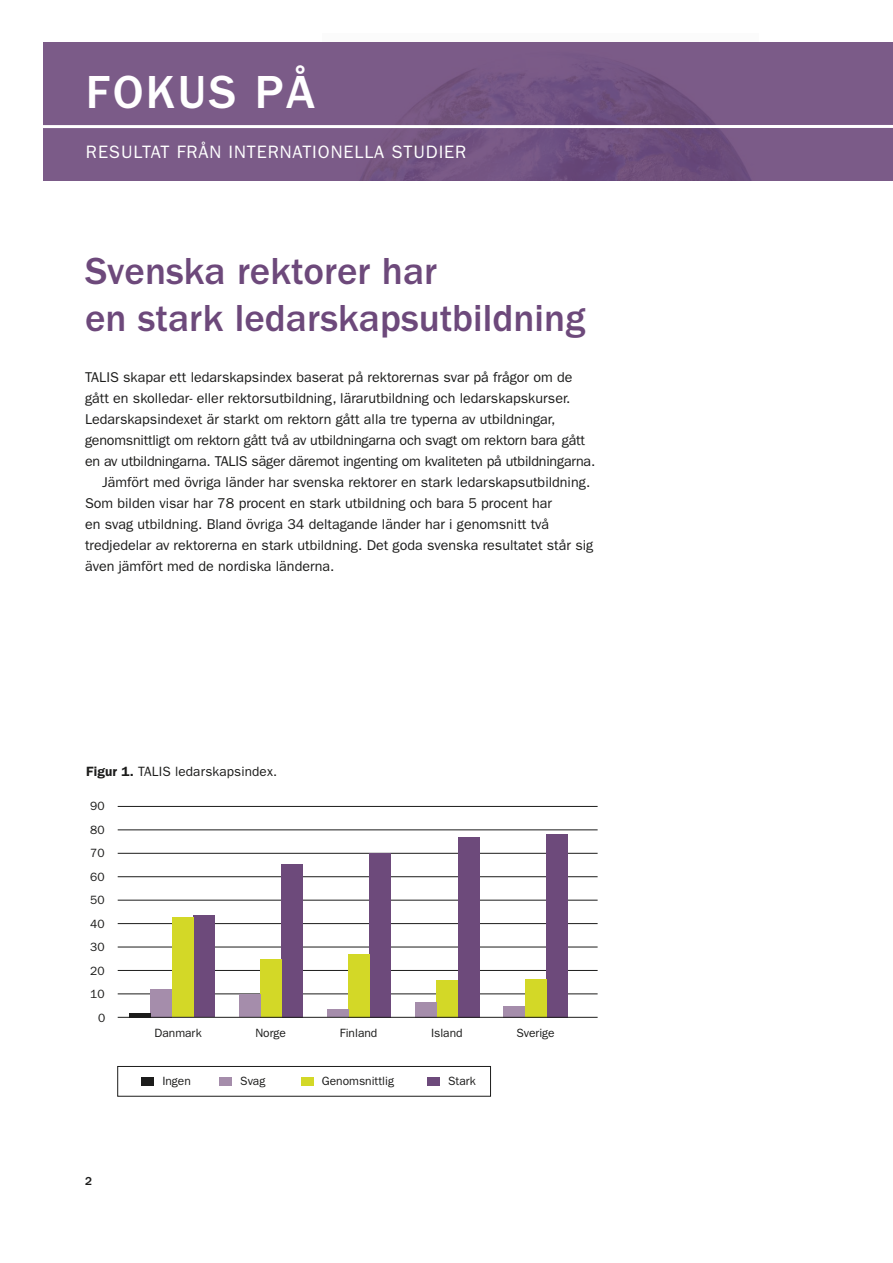
<style>
.page{position:relative;width:893px;height:1263px;background:#fff}
.page>*{position:absolute;margin:0;border:0;box-sizing:border-box;transform-origin:0 0}
.t1{font:500 48px "Franklin Gothic LT";letter-spacing:.05em;color:#fff}
.t2{font:500 39px/46.5px "Franklin Gothic LT";color:#6d497b}
.t3{font:18px "Franklin Gothic LT";letter-spacing:.05em;color:#fff}
.t4{font:14.25px "Franklin Gothic LT";color:#1c1c1b}
.t5{font:13.5px "Franklin Gothic LT";letter-spacing:.01em;color:#1c1c1b}
.t6{font:12px/23.5px "Franklin Gothic LT";color:#1c1c1b;text-align:right}
.t7{font:500 12px "Franklin Gothic LT";color:#1c1c1b}
.s1{font-weight:600}
</style>
<div class="page">
<img style="left:323px;top:42px;width:436px;height:1px">
<svg style="left:43px;top:43px;width:850px;height:138px;background:#795986"></svg>
<hr style="left:118px;top:994px;width:480px;height:1px;background:#1c1c1b">
<hr style="left:118px;top:970px;width:480px;height:1px;background:#1c1c1b">
<hr style="left:118px;top:947px;width:480px;height:1px;background:#1c1c1b">
<hr style="left:118px;top:923px;width:480px;height:1px;background:#1c1c1b">
<hr style="left:118px;top:900px;width:480px;height:1px;background:#1c1c1b">
<hr style="left:118px;top:876px;width:480px;height:1px;background:#1c1c1b">
<hr style="left:118px;top:853px;width:480px;height:1px;background:#1c1c1b">
<hr style="left:118px;top:830px;width:480px;height:1px;background:#1c1c1b">
<hr style="left:118px;top:806px;width:480px;height:1px;background:#1c1c1b">
<div style="left:141px;top:1077px;width:13px;height:8px;background:#1c1c1b"></div>
<div style="left:219px;top:1077px;width:13px;height:8px;background:#a58dab"></div>
<div style="left:427px;top:1077px;width:13px;height:8px;background:#6d4a7b"></div>
<div style="left:301px;top:1077px;width:13px;height:8px;background:#d3d827"></div>
<div style="left:118px;top:1066px;width:373px;height:30px;border:1px solid #1c1c1b"></div>
<div style="left:281px;top:864px;width:22px;height:153px;background:#6d4a7b"></div>
<div style="left:260px;top:959px;width:21px;height:58px;background:#d3d827"></div>
<div style="left:239px;top:994px;width:21px;height:23px;background:#a58dab"></div>
<div style="left:370px;top:853px;width:21px;height:164px;background:#6d4a7b"></div>
<div style="left:348px;top:954px;width:22px;height:63px;background:#d3d827"></div>
<div style="left:327px;top:1009px;width:21px;height:8px;background:#a58dab"></div>
<div style="left:458px;top:837px;width:21px;height:180px;background:#6d4a7b"></div>
<div style="left:437px;top:980px;width:21px;height:37px;background:#d3d827"></div>
<div style="left:415px;top:1002px;width:22px;height:15px;background:#a58dab"></div>
<div style="left:546px;top:834px;width:21px;height:183px;background:#6d4a7b"></div>
<div style="left:525px;top:979px;width:21px;height:38px;background:#d3d827"></div>
<div style="left:504px;top:1006px;width:21px;height:11px;background:#a58dab"></div>
<div style="left:193px;top:915px;width:21px;height:102px;background:#6d4a7b"></div>
<div style="left:172px;top:917px;width:21px;height:100px;background:#d3d827"></div>
<div style="left:151px;top:989px;width:21px;height:28px;background:#a58dab"></div>
<hr style="left:129px;top:1013px;width:22px;height:4px;background:#1c1c1b">
<hr style="left:118px;top:1017px;width:480px;height:1px;background:#1c1c1b">
<svg style="left:43px;top:64px;width:850px;height:107px;background:#7b5c88"></svg>
<h1 class="t1" style="left:86px;top:65px;width:231px">FOKUS PÅ</h1>
<p class="t3" style="left:86px;top:142px;width:382px">RESULTAT FRÅN INTERNATIONELLA STUDIER</p>
<h2 class="t2" style="left:85px;top:249px;width:502px">Svenska rektorer har<br>en stark ledarskapsutbildning</h2>
<p class="t4" style="left:85px;top:369px;width:489px">TALIS skapar ett ledarskapsindex baserat på rektorernas svar på frågor om de</p>
<p class="t4" style="left:85px;top:390px;width:487px">gått en skolledar- eller rektorsutbildning, lärarutbildning och ledarskapskurser.</p>
<p class="t4" style="left:85px;top:411px;width:472px">Ledarskapsindexet är starkt om rektorn gått alla tre typerna av utbildningar,</p>
<p class="t4" style="left:85px;top:432px;width:502px">genomsnittligt om rektorn gått två av utbildningarna och svagt om rektorn bara gått</p>
<p class="t4" style="left:85px;top:453px;width:512px">en av utbildningarna. TALIS säger däremot ingenting om kvaliteten på utbildningarna.</p>
<p class="t4" style="left:102px;top:474px;width:490px">Jämfört med övriga länder har svenska rektorer en stark ledarskapsutbildning.</p>
<p class="t4" style="left:85px;top:495px;width:469px">Som bilden visar har 78 procent en stark utbildning och bara 5 procent har</p>
<p class="t4" style="left:85px;top:516px;width:466px">en svag utbildning. Bland övriga 34 deltagande länder har i genomsnitt två</p>
<p class="t4" style="left:85px;top:537px;width:510px">tredjedelar av rektorerna en stark utbildning. Det goda svenska resultatet står sig</p>
<p class="t4" style="left:85px;top:558px;width:251px">även jämfört med de nordiska länderna.</p>
<p class="t5" style="left:86px;top:763px;width:193px"><span class="s1">Figur 1.</span> TALIS ledarskapsindex.</p>
<p class="t6" style="left:90px;top:795px;width:17px">90<br>80<br>70<br>60<br>50<br>40<br>30<br>20<br>10<br>0</p>
<p class="t6" style="left:154px;top:1021px;width:49px">Danmark</p>
<p class="t6" style="left:255px;top:1021px;width:32px">Norge</p>
<p class="t6" style="left:340px;top:1021px;width:39px">Finland</p>
<p class="t6" style="left:431px;top:1021px;width:33px">Island</p>
<p class="t6" style="left:516px;top:1021px;width:40px">Sverige</p>
<p class="t6" style="left:162px;top:1069px;width:30px">Ingen</p>
<p class="t6" style="left:240px;top:1069px;width:27px">Svag</p>
<p class="t6" style="left:322px;top:1069px;width:74px">Genomsnittlig</p>
<p class="t6" style="left:448px;top:1069px;width:29px">Stark</p>
<p class="t7" style="left:85px;top:1174px;width:9px">2</p>
</div>
